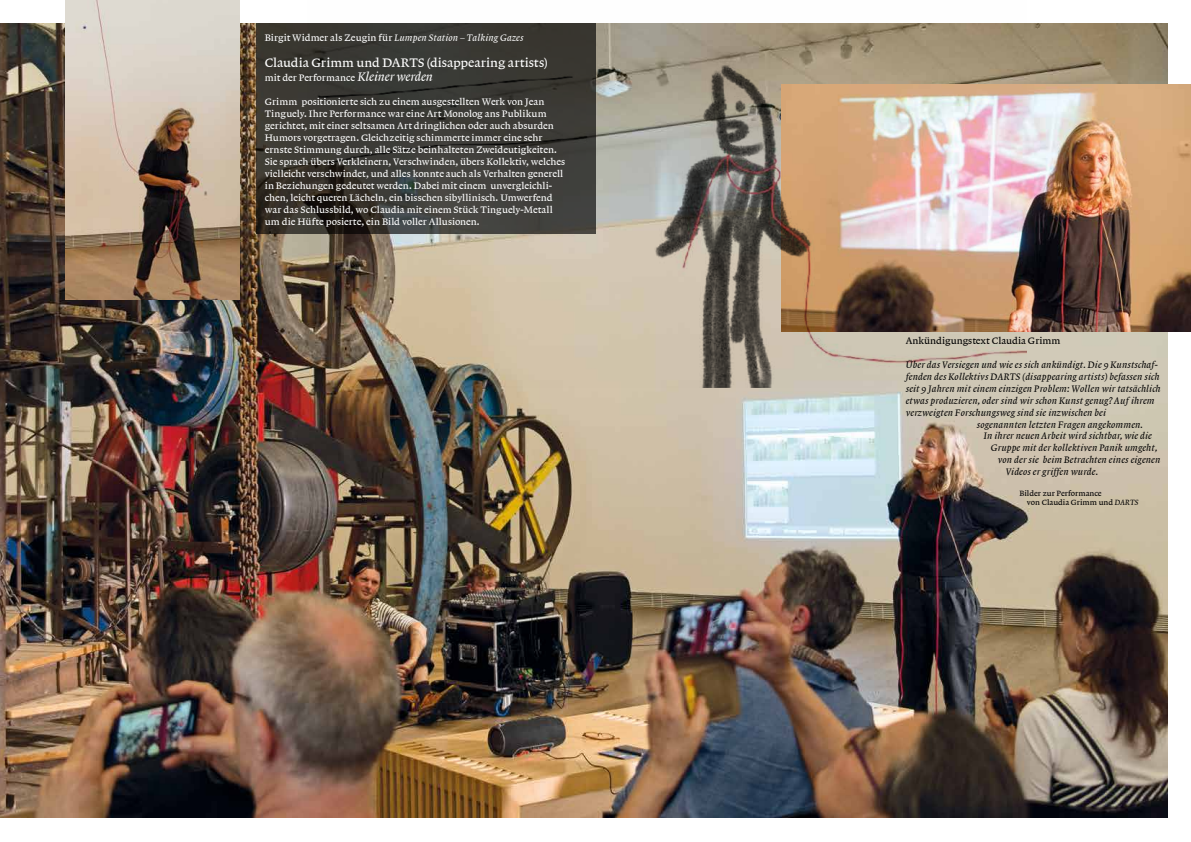
<style>
.page{position:relative;width:1191px;height:842px;background:#fff}
.page>*{position:absolute;margin:0;border:0;box-sizing:border-box;transform-origin:0 0}
.t1{font:13px "Lexicon No 1 Roman A Med";color:#fff}
.t2{font:9.9px/12px "Lexicon No 1 Roman A Med";color:#fff}
.t3{font:9.9px "Lexicon No 1 Italic A Med";letter-spacing:.015em;color:#000}
.t4{font:9.9px "Lexicon No 1 Italic A Med";letter-spacing:.015em;color:#fff}
.t5{font:9.9px "Lexicon No 1 Roman A Med";color:#000}
.t6{font:8px/9.2px "Lexicon No 1 Roman A Med";color:#000}
.s1{font-family:"Lexicon No 1 Roman A Med"}
.s2{font-family:"Lexicon No 1 Italic A Med";font-size:13px}
.s3{font-family:"Lexicon No 1 Italic A Med"}
</style>
<div class="page">
<img style="left:0;top:23px;width:1167px;height:795px">
<svg style="left:256px;top:23px;width:51px;height:211px;background:#39352e"></svg>
<img style="left:66px;top:0;width:174px;height:299px">
<img style="left:1026px;top:84px;width:165px;height:247px">
<img style="left:307px;top:23px;width:719px;height:364px">
<p class="t4" style="left:265px;top:32px;width:260px"><span class="s1">Birgit Widmer als Zeugin für</span> Lumpen Station – Talking Gazes</p>
<h1 class="t1" style="left:265px;top:55px;width:284px">Claudia Grimm und DARTS (disappearing artists)</h1>
<p class="t2" style="left:265px;top:72px;width:170px">mit der Performance <span class="s2">Kleiner werden</span></p>
<p class="t2" style="left:265px;top:96px;width:302px">Grimm positionierte sich zu einem ausgestellten Werk von Jean Tinguely. Ihre Performance war eine Art Monolog ans Publikum gerichtet, mit einer seltsamen Art dringlichen oder auch absurden Humors vorgetragen. Gleichzeitig schimmerte immer eine sehr ernste Stimmung durch, alle Sätze beinhalteten Zweideutigkeiten.<br>Sie sprach übers Verkleinern, Verschwinden, übers Kollektiv, welches vielleicht verschwindet, und alles konnte auch als Verhalten generell in Beziehungen gedeutet werden. Dabei mit einem unvergleichli&shy;chen, leicht queren Lächeln, ein bisschen sibyllinisch. Umwerfend war das Schlussbild, wo Claudia mit einem Stück Tinguely-Metall um die Hüfte posierte, ein Bild voller Allusionen.</p>
<p class="t5" style="left:905px;top:336px;width:156px">Ankündigungstext Claudia Grimm</p>
<p class="t3" style="left:905px;top:359px;width:253px">Über das Versiegen und wie es sich ankündigt. Die 9 Kunstschaf-</p>
<p class="t3" style="left:905px;top:371px;width:255px">fenden des Kollektivs DARTS (disappearing artists) befassen sich</p>
<p class="t3" style="left:905px;top:383px;width:256px">seit 9 Jahren mit einem einzigen Problem: Wollen wir tatsächlich</p>
<p class="t3" style="left:905px;top:395px;width:250px">etwas produzieren, oder sind wir schon Kunst genug? Auf ihrem</p>
<p class="t3" style="left:905px;top:407px;width:202px">verzweigten Forschungsweg sind sie inzwischen bei</p>
<p class="t3" style="left:976px;top:419px;width:168px">sogenannten letzten Fragen angekommen.</p>
<p class="t3" style="left:983px;top:430px;width:170px">In ihrer neuen Arbeit wird sichtbar, wie die</p>
<p class="t3" style="left:990px;top:442px;width:168px">Gruppe mit der kollektiven Panik umgeht,</p>
<p class="t3" style="left:997px;top:454px;width:164px">von der sie beim Betrachten eines eigenen</p>
<p class="t3" style="left:1005px;top:466px;width:94px">Videos er griffen wurde.</p>
<p class="t6" style="left:1027px;top:489px;width:113px;text-indent:-8px">Bilder zur Performance<br>von Claudia Grimm und <span class="s3">DARTS</span></p>
</div>
